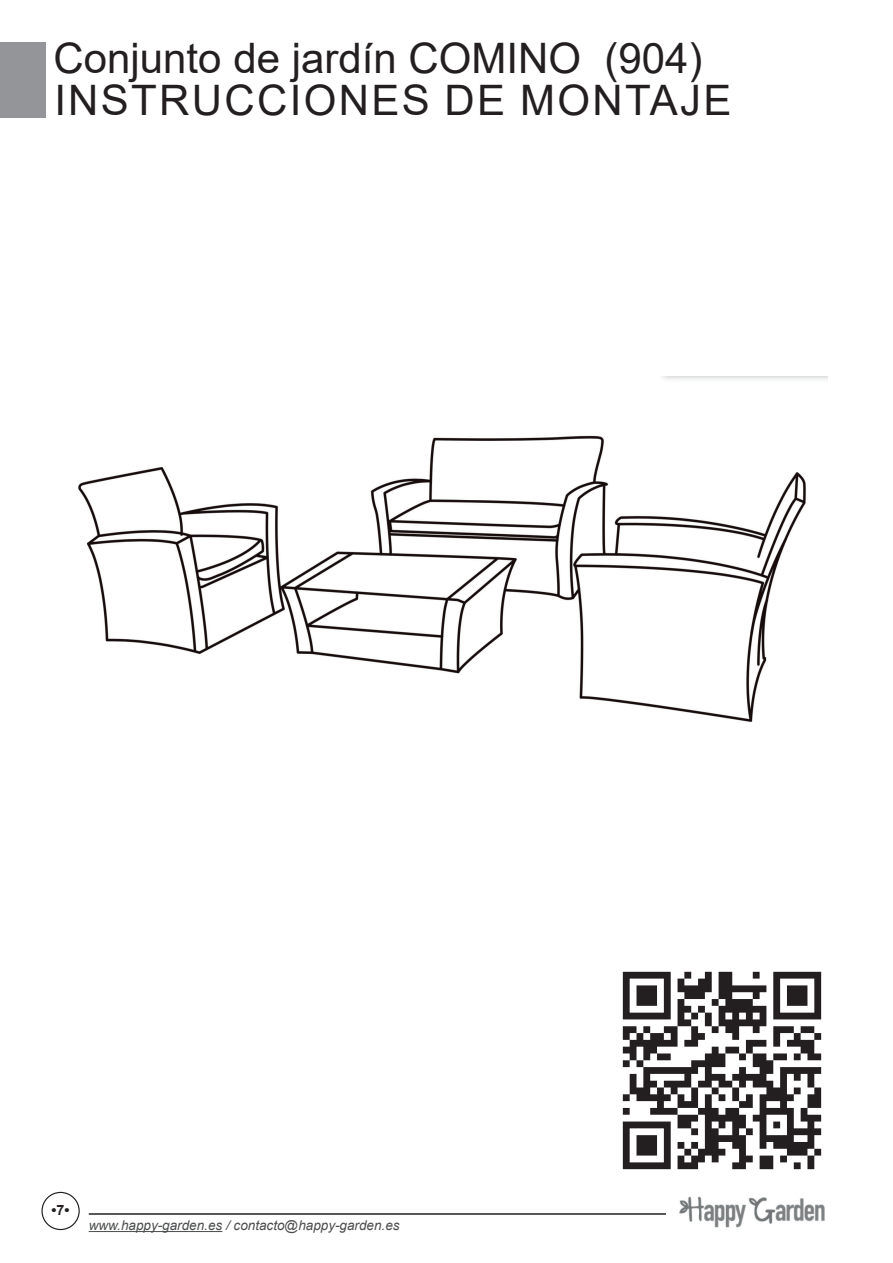
<style>
.page{position:relative;width:893px;height:1263px;background:#fff}
.page>*{position:absolute;margin:0;border:0;box-sizing:border-box;transform-origin:0 0}
.t1{font:42px/42px "Arial";color:#231f20}
.t2{font:700 14.25px "Arial";color:#231f20}
.t3{font:italic 13.5px "Arial";color:#4b4c4d}
</style>
<div class="page">
<hr style="left:89px;top:1213px;width:749px;height:2px;background:#231f20">
<div style="left:0;top:43px;width:45px;height:75px;background:#939598"></div>
<hr style="left:89px;top:1231px;width:133px;height:1px;background:#4b4c4d">
<div style="left:41px;top:1192px;width:39px;height:38px;border:1px solid #231f20;border-radius:50%"></div>
<img style="left:666px;top:1196px;width:172px;height:32px">
<img style="left:622px;top:971px;width:200px;height:199px">
<img style="left:78px;top:376px;width:749px;height:346px">
<p class="t1" style="left:54px;top:37px;width:679px">Conjunto de jardín COMINO (904)<br>INSTRUCCIONES DE MONTAJE</p>
<p class="t2" style="left:52px;top:1199px;width:19px">•7•</p>
<p class="t3" style="left:89px;top:1216px;width:312px">www.happy-garden.es / contacto@happy-garden.es</p>
</div>
